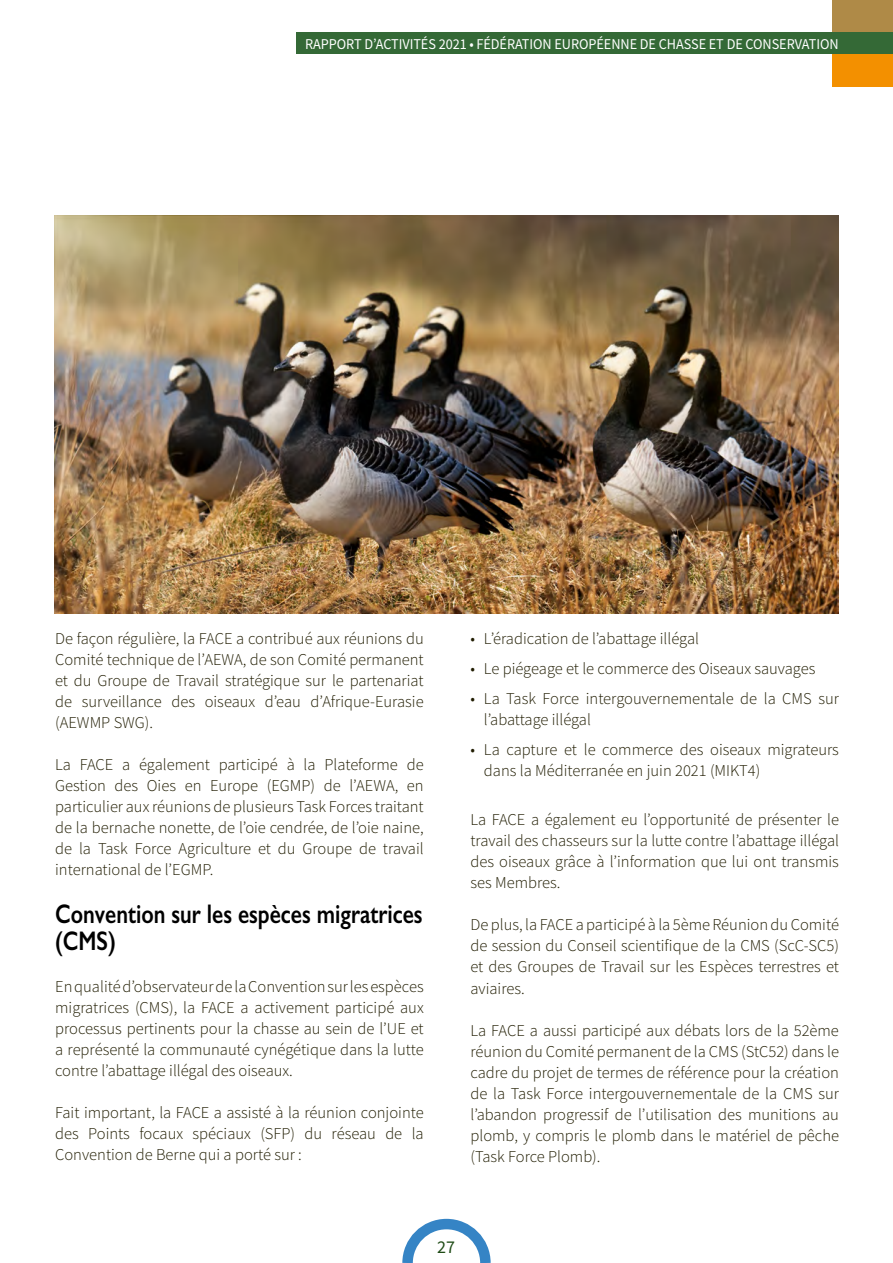
<style>
.page{position:relative;width:893px;height:1263px;background:#fff}
.page>*{position:absolute;margin:0;border:0;box-sizing:border-box;transform-origin:0 0}
.t1{font:600 27px/27px "Gill Sans";color:#000;scale:.8 1}
.t2{font:18px "Source Sans Pro";color:#1f4b16}
.t3{font:300 16.5px/21px "Source Sans Pro";color:#201c00;text-align:justify}
.t4{font:15px "Source Sans Pro";letter-spacing:-.005em;color:#fff;scale:.95 1}
</style>
<div class="page">
<div style="left:832px;top:33px;width:61px;height:53px;background:#f39000"></div>
<div style="left:832px;top:0;width:61px;height:54px;background:#af8a47"></div>
<svg style="left:402px;top:1218px;width:89px;height:45px"></svg>
<div style="left:296px;top:33px;width:597px;height:21px;background:#346936"></div>
<img style="left:54px;top:215px;width:785px;height:398px">
<p class="t4" style="left:305px;top:34px;width:563px">RAPPORT D’ACTIVITÉS 2021 • FÉDÉRATION EUROPÉENNE DE CHASSE ET DE CONSERVATION</p>
<p class="t3" style="left:55px;top:628px;width:370px">De façon régulière, la FACE a contribué aux réunions du Comité technique de l’AEWA, de son Comité permanent et du Groupe de Travail stratégique sur le partenariat de surveillance des oiseaux d’eau d’Afrique-Eurasie (AEWMP SWG).</p>
<p class="t3" style="left:55px;top:754px;width:370px">La FACE a également participé à la Plateforme de Gestion des Oies en Europe (EGMP) de l’AEWA, en particulier aux réunions de plusieurs Task Forces traitant de la bernache nonette, de l’oie cendrée, de l’oie naine, de la Task Force Agriculture et du Groupe de travail international de l’EGMP.</p>
<h1 class="t1" style="left:55px;top:900px;width:461px">Convention sur les espèces migratrices (CMS)</h1>
<p class="t3" style="left:55px;top:976px;width:370px">En qualité d’observateur de la Convention sur les espèces migratrices (CMS), la FACE a activement participé aux processus pertinents pour la chasse au sein de l’UE et a représenté la communauté cynégétique dans la lutte contre l’abattage illégal des oiseaux.</p>
<p class="t3" style="left:55px;top:1102px;width:370px">Fait important, la FACE a assisté à la réunion conjointe des Points focaux spéciaux (SFP) du réseau de la Convention de Berne qui a porté sur :</p>
<p class="t3" style="left:470px;top:628px;width:230px">• L’éradication de l’abattage illégal</p>
<p class="t3" style="left:470px;top:658px;width:346px">• Le piégeage et le commerce des Oiseaux sauvages</p>
<p class="t3" style="left:484px;top:688px;width:356px;text-indent:-13px">• La Task Force intergouvernementale de la CMS sur l’abattage illégal</p>
<p class="t3" style="left:484px;top:739px;width:356px;text-indent:-13px">• La capture et le commerce des oiseaux migrateurs dans la Méditerranée en juin 2021 (MIKT4)</p>
<p class="t3" style="left:470px;top:809px;width:370px">La FACE a également eu l’opportunité de présenter le travail des chasseurs sur la lutte contre l’abattage illégal des oiseaux grâce à l’information que lui ont transmis ses Membres.</p>
<p class="t3" style="left:470px;top:914px;width:370px">De plus, la FACE a participé à la 5ème Réunion du Comité de session du Conseil scientifique de la CMS (ScC-SC5) et des Groupes de Travail sur les Espèces terrestres et aviaires.</p>
<p class="t3" style="left:470px;top:1019px;width:370px">La FACE a aussi participé aux débats lors de la 52ème réunion du Comité permanent de la CMS (StC52) dans le cadre du projet de termes de référence pour la création de la Task Force intergouvernementale de la CMS sur l’abandon progressif de l’utilisation des munitions au plomb, y compris le plomb dans le matériel de pêche (Task Force Plomb).</p>
<p class="t2" style="left:437px;top:1235px;width:19px">27</p>
</div>
